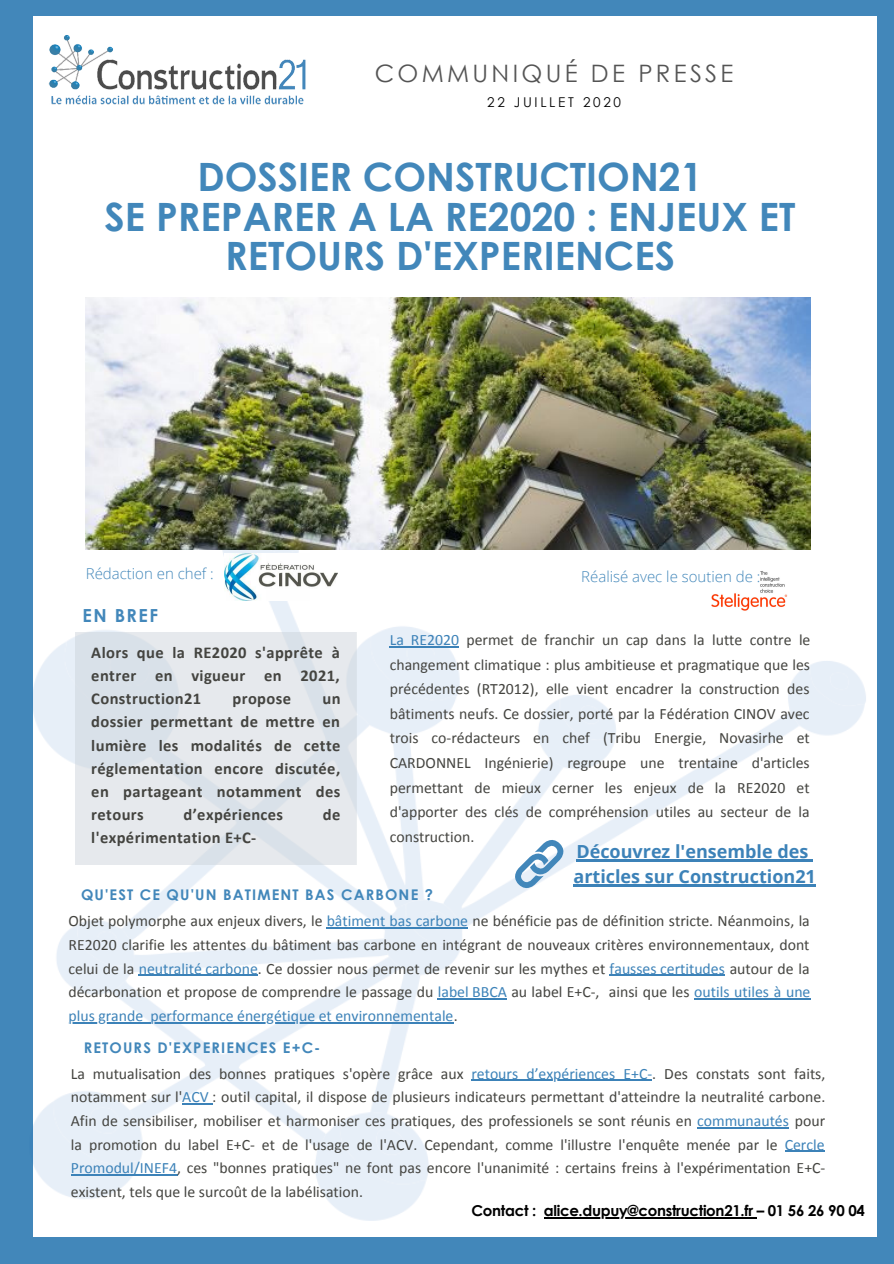
<style>
.page{position:relative;width:894px;height:1264px;background:#fff}
.page>*{position:absolute;margin:0;border:0;box-sizing:border-box;transform-origin:0 0}
.t1{font:700 39px/39.5px "Century Gothic";color:#4287ba;text-align:center}
.t2{font:24px "Century Gothic";letter-spacing:.14em;color:#545454}
.t3{font:700 18px/25px "Open Sans";color:#3c82b8}
.t4{font:700 18px "Century Gothic";letter-spacing:.08em;color:#4287ba}
.t5{font:700 16.5px/23px "Calibri";letter-spacing:.025em;color:#444440;text-align:justify}
.t6{font:15.75px/23.7px "Calibri";color:#444440;text-align:justify}
.t7{font:700 15px "Century Gothic";letter-spacing:-.02em;color:#000}
.t8{font:300 15px "Open Sans";color:#4287ba}
.t9{font:700 14.7px "Century Gothic";letter-spacing:.08em;color:#4287ba}
.t10{font:13.5px "Century Gothic";letter-spacing:.2em;color:#000}
.s1{color:#3c82b8}
</style>
<div class="page">
<div style="left:0;top:0;width:893px;height:1263px;background:#4287ba"></div>
<div style="left:33px;top:16px;width:843px;height:1220px;background:#fff"></div>
<img style="left:33px;top:403px;width:844px;height:834px">
<hr style="left:389px;top:646px;width:70px;height:1px;background:#3c82b8">
<img style="left:48px;top:35px;width:258px;height:70px">
<img style="left:86px;top:297px;width:724px;height:253px">
<img style="left:75px;top:632px;width:282px;height:232px">
<img style="left:711px;top:565px;width:75px;height:52px">
<hr style="left:576px;top:859px;width:232px;height:2px;background:#3c82b8">
<hr style="left:573px;top:884px;width:242px;height:2px;background:#3c82b8">
<svg style="left:510px;top:835px;width:57px;height:57px"></svg>
<hr style="left:326px;top:927px;width:142px;height:1px;background:#3c82b8">
<hr style="left:139px;top:974px;width:119px;height:1px;background:#3c82b8">
<hr style="left:609px;top:974px;width:115px;height:1px;background:#3c82b8">
<hr style="left:437px;top:998px;width:70px;height:1px;background:#3c82b8">
<hr style="left:694px;top:998px;width:116px;height:1px;background:#3c82b8">
<hr style="left:68px;top:1022px;width:75px;height:1px;background:#3c82b8">
<hr style="left:150px;top:1022px;width:303px;height:1px;background:#3c82b8">
<hr style="left:471px;top:1079px;width:181px;height:1px;background:#3c82b8">
<hr style="left:182px;top:1103px;width:30px;height:1px;background:#3c82b8">
<hr style="left:697px;top:1127px;width:91px;height:1px;background:#3c82b8">
<hr style="left:784px;top:1150px;width:40px;height:1px;background:#3c82b8">
<hr style="left:71px;top:1174px;width:106px;height:1px;background:#3c82b8">
<img style="left:224px;top:554px;width:114px;height:46px">
<hr style="left:543px;top:1217px;width:213px;height:1px;background:#000">
<h2 class="t2" style="left:374px;top:58px;width:360px">COMMUNIQUÉ DE PRESSE</h2>
<p class="t10" style="left:487px;top:93px;width:135px">22 JUILLET 2020</p>
<h1 class="t1" style="left:104px;top:156px;width:692px">DOSSIER CONSTRUCTION21<br>SE PREPARER A LA RE2020 : ENJEUX ET<br>RETOURS D'EXPERIENCES</h1>
<p class="t8" style="left:86px;top:563px;width:130px">Rédaction en chef :</p>
<p class="t8" style="left:581px;top:566px;width:180px">Réalisé avec le soutien de :</p>
<p class="t4" style="left:83px;top:604px;width:77px">EN BREF</p>
<p class="t6" style="left:389px;top:628px;width:422px;line-height:24.6px"><span class="s1">La RE2020</span> permet de franchir un cap dans la lutte contre le changement climatique : plus ambitieuse et pragmatique que les précédentes (RT2012), elle vient encadrer la construction des bâtiments neufs. Ce dossier, porté par la Fédération CINOV avec trois co-rédacteurs en chef (Tribu Energie, Novasirhe et CARDONNEL Ingénierie) regroupe une trentaine d'articles permettant de mieux cerner les enjeux de la RE2020 et d'apporter des clés de compréhension utiles au secteur de la construction.</p>
<p class="t5" style="left:91px;top:642px;width:250px">Alors que la RE2020 s'apprête à entrer en vigueur en 2021, Construction21</p>
<p class="t5" style="left:91px;top:689px;width:251px;text-indent:231px">un dossier permettant de mettre en lumière les modalités de cette réglementation encore discutée, en partageant notamment des retours</p>
<p class="t5" style="left:232px;top:689px;width:60px">propose</p>
<p class="t5" style="left:183px;top:804px;width:101px">d’expériences</p>
<p class="t5" style="left:323px;top:804px;width:19px">de</p>
<p class="t5" style="left:91px;top:827px;width:166px">l'expérimentation E+C-</p>
<p class="t3" style="left:573px;top:838px;width:244px">Découvrez l'ensemble des articles sur Construction21</p>
<p class="t6" style="left:68px;top:910px;width:743px">Objet polymorphe aux enjeux divers, le <span class="s1">bâtiment bas carbone</span> ne bénéficie pas de définition stricte. Néanmoins, la RE2020 clarifie les attentes du bâtiment bas carbone en intégrant de nouveaux critères environnementaux, dont celui de la <span class="s1">neutralité carbone</span>. Ce dossier nous permet de revenir sur les mythes et <span class="s1">fausses certitudes</span> autour de la décarbonation et propose de comprendre le passage du <span class="s1">label BBCA</span> au label E+C-, ainsi que les <span class="s1">outils utiles à une plus grande performance énergétique et environnementale</span>.</p>
<p class="t9" style="left:81px;top:885px;width:353px">QU'EST CE QU'UN BATIMENT BAS CARBONE ?</p>
<p class="t9" style="left:84px;top:1037px;width:238px">RETOURS D'EXPERIENCES E+C-</p>
<p class="t6" style="left:71px;top:1062px;width:755px">La mutualisation des bonnes pratiques s'opère grâce aux <span class="s1">retours d’expériences E+C-</span>. Des constats sont faits, notamment sur l'<span class="s1">ACV</span> : outil capital, il dispose de plusieurs indicateurs permettant d'atteindre la neutralité carbone.<br>Afin de sensibiliser, mobiliser et harmoniser ces pratiques, des professionels se sont réunis en <span class="s1">communautés</span> pour la promotion du label E+C- et de l'usage de l'ACV. Cependant, comme l'illustre l'enquête menée par le <span class="s1">Cercle Promodul/INEF4</span>, ces "bonnes pratiques" ne font pas encore l'unanimité : certains freins à l'expérimentation E+C&shy;existent, tels que le surcoût de la labélisation.</p>
<p class="t7" style="left:471px;top:1200px;width:395px">Contact : alice.dupuy@construction21.fr – 01 56 26 90 04</p>
</div>
